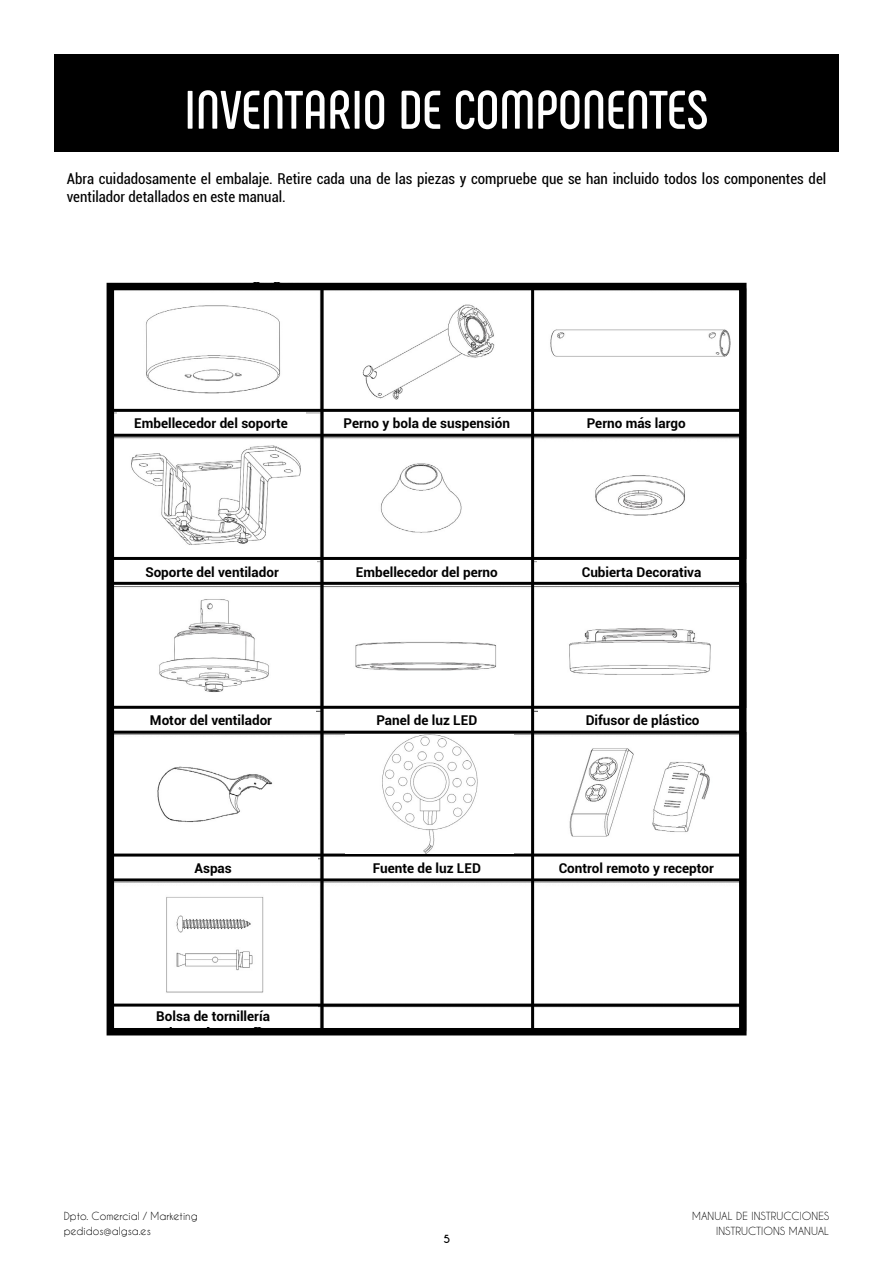
<style>
.page{position:relative;width:893px;height:1263px;background:#fff}
.page>*{position:absolute;margin:0;border:0;box-sizing:border-box;transform-origin:0 0}
.t1{font:700 54px "Phenomena";color:#fff}
.t2{font:condensed 15px/18px "Roboto";color:#000}
.t3{font:700 13.5px "Roboto";color:#000}
.t4{font:10.5px/15px "Caviar Dreams";color:#000}
.t5{font:700 10.5px "Caviar Dreams";color:#000}
</style>
<div class="page">
<div style="left:54px;top:54px;width:785px;height:98px;background:#000"></div>
<svg style="left:106px;top:283px;width:641px;height:753px"></svg>
<div style="left:117px;top:410px;width:188px;height:24px;background:#fff"></div>
<div style="left:322px;top:410px;width:209px;height:24px;background:#fff"></div>
<div style="left:531px;top:410px;width:210px;height:24px;background:#fff"></div>
<div style="left:107px;top:559px;width:210px;height:24px;background:#fff"></div>
<div style="left:322px;top:559px;width:209px;height:24px;background:#fff"></div>
<div style="left:537px;top:559px;width:209px;height:24px;background:#fff"></div>
<div style="left:106px;top:708px;width:210px;height:23px;background:#fff"></div>
<div style="left:322px;top:708px;width:209px;height:23px;background:#fff"></div>
<div style="left:538px;top:708px;width:209px;height:23px;background:#fff"></div>
<div style="left:108px;top:856px;width:210px;height:23px;background:#fff"></div>
<div style="left:322px;top:856px;width:209px;height:23px;background:#fff"></div>
<div style="left:531px;top:856px;width:210px;height:23px;background:#fff"></div>
<div style="left:108px;top:1003px;width:210px;height:24px;background:#fff"></div>
<div style="left:107px;top:283px;width:639px;height:752px;border:8px solid #000"></div>
<hr style="left:321px;top:287px;width:3px;height:746px;background:#000">
<hr style="left:531px;top:286px;width:3px;height:746px;background:#000">
<hr style="left:113px;top:409px;width:628px;height:3px;background:#000">
<hr style="left:113px;top:434px;width:628px;height:3px;background:#000">
<hr style="left:113px;top:557px;width:628px;height:3px;background:#000">
<hr style="left:114px;top:582px;width:628px;height:3px;background:#000">
<hr style="left:113px;top:706px;width:628px;height:3px;background:#000">
<hr style="left:114px;top:731px;width:628px;height:3px;background:#000">
<hr style="left:112px;top:853px;width:628px;height:3px;background:#000">
<hr style="left:113px;top:878px;width:628px;height:3px;background:#000">
<hr style="left:113px;top:1003px;width:628px;height:3px;background:#000">
<hr style="left:114px;top:1028px;width:628px;height:3px;background:#000">
<img style="left:132px;top:296px;width:169px;height:105px">
<img style="left:345px;top:296px;width:169px;height:105px">
<img style="left:542px;top:297px;width:196px;height:94px">
<img style="left:125px;top:441px;width:189px;height:112px">
<img style="left:336px;top:441px;width:182px;height:112px">
<img style="left:573px;top:451px;width:141px;height:91px">
<img style="left:138px;top:593px;width:157px;height:109px">
<img style="left:330px;top:593px;width:199px;height:108px">
<img style="left:544px;top:619px;width:192px;height:66px">
<img style="left:133px;top:751px;width:174px;height:88px">
<img style="left:345px;top:734px;width:168px;height:120px">
<img style="left:539px;top:738px;width:199px;height:112px">
<img style="left:146px;top:887px;width:141px;height:115px">
<h1 class="t1" style="left:184px;top:77px;width:526px">INVENTARIO DE COMPONENTES</h1>
<p class="t2" style="left:67px;top:169px;width:761px">Abra cuidadosamente el embalaje. Retire cada una de las piezas y compruebe que se han incluido todos los componentes del ventilador detallados en este manual.</p>
<p class="t3" style="left:134px;top:413px;width:155px">Embellecedor del soporte</p>
<p class="t3" style="left:344px;top:413px;width:168px">Perno y bola de suspensión</p>
<p class="t3" style="left:587px;top:413px;width:100px">Perno más largo</p>
<p class="t3" style="left:145px;top:562px;width:135px">Soporte del ventilador</p>
<p class="t3" style="left:356px;top:562px;width:143px">Embellecedor del perno</p>
<p class="t3" style="left:582px;top:562px;width:121px">Cubierta Decorativa</p>
<p class="t3" style="left:150px;top:711px;width:124px">Motor del ventilador</p>
<p class="t3" style="left:376px;top:711px;width:102px">Panel de luz LED</p>
<p class="t3" style="left:586px;top:711px;width:115px">Difusor de plástico</p>
<p class="t3" style="left:194px;top:859px;width:39px">Aspas</p>
<p class="t3" style="left:373px;top:859px;width:110px">Fuente de luz LED</p>
<p class="t3" style="left:559px;top:859px;width:157px">Control remoto y receptor</p>
<p class="t3" style="left:156px;top:1006px;width:115px">Bolsa de tornillería</p>
<p class="t4" style="left:64px;top:1209px;width:135px">Dpto. Comercial / Marketing pedidos@algsa.es</p>
<p class="t4" style="left:692px;top:1209px;width:138px;text-align:right">MANUAL DE INSTRUCCIONES<br>INSTRUCTIONS MANUAL</p>
<p class="t5" style="left:444px;top:1232px;width:8px">5</p>
</div>
